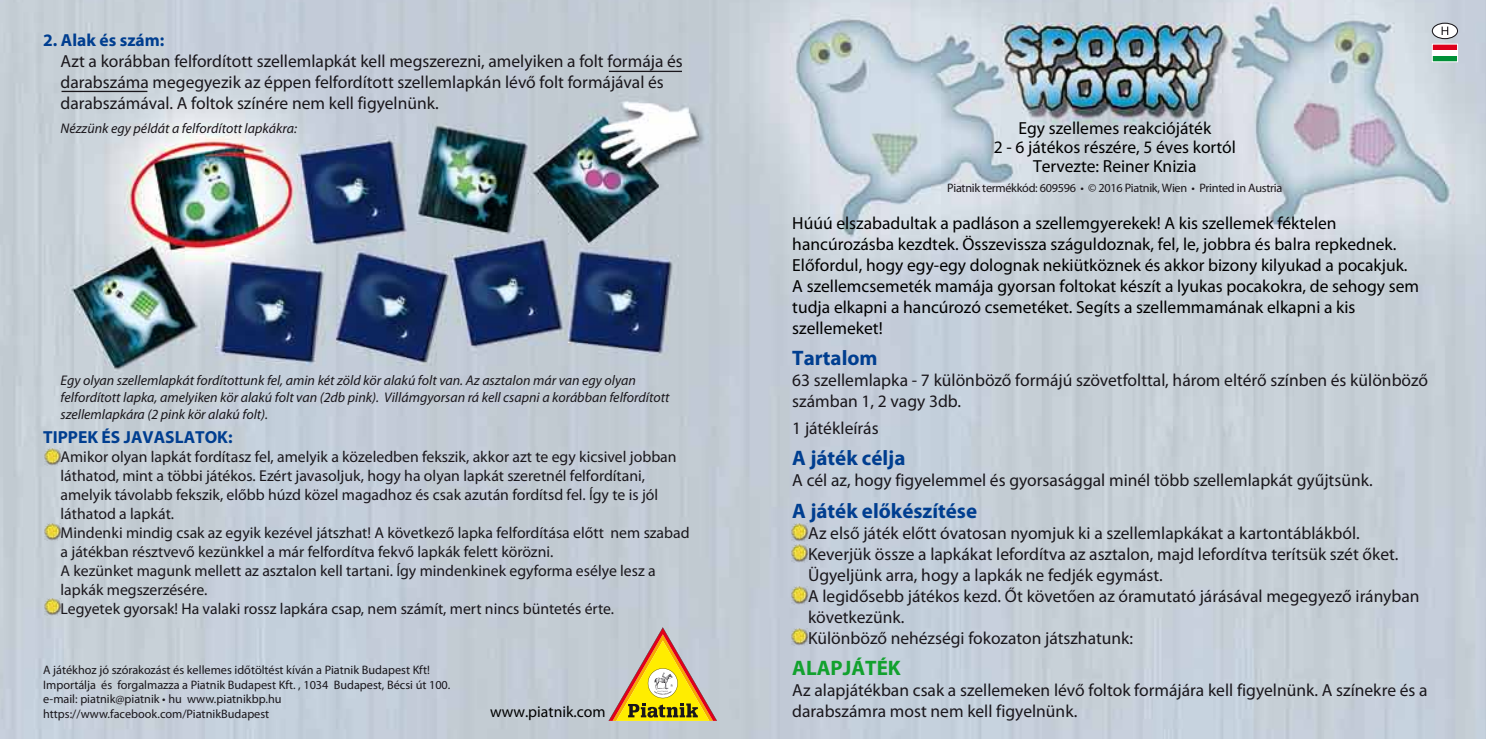
<style>
.page{position:relative;width:1486px;height:739px;background:#fff}
.page>*{position:absolute;margin:0;border:0;box-sizing:border-box;transform-origin:0 0}
.t1{font:700 21px "Myriad Pro";color:#003e90}
.t2{font:700 21px "Myriad Pro";color:#12a12e}
.t3{font:17.5px/21px "Myriad Pro";color:#1a171c}
.t4{font:17.5px/21px "Myriad Pro";color:#000}
.t5{font:700 17.5px "Myriad Pro";color:#003e90}
.t6{font:15.75px/18.9px "Myriad Pro";color:#1a171c}
.t7{font:15.75px "Myriad Pro";color:#000}
.t8{font:italic 14px/16.8px "Myriad Pro";color:#1a171c}
.t9{font:12.25px/14.7px "Myriad Pro";color:#1a171c}
.t10{font:12.25px "Myriad Pro";letter-spacing:-.025em;color:#1b171b}
</style>
<div class="page">
<img style="left:0;top:0;width:1486px;height:739px">
<hr style="left:62px;top:91px;width:85px;height:1px;background:#1a171c">
<hr style="left:609px;top:71px;width:73px;height:1px;background:#1a171c">
<svg style="left:608px;top:627px;width:109px;height:94px;background:#cebb7e"></svg>
<img style="left:792px;top:524px;width:17px;height:17px">
<img style="left:44px;top:448px;width:17px;height:17px">
<img style="left:44px;top:523px;width:17px;height:17px">
<img style="left:44px;top:598px;width:17px;height:17px">
<img style="left:792px;top:544px;width:17px;height:18px">
<img style="left:792px;top:587px;width:17px;height:17px">
<img style="left:792px;top:628px;width:17px;height:17px">
<div style="left:1432px;top:44px;width:25px;height:6px;background:#de001b"></div>
<div style="left:1432px;top:50px;width:25px;height:6px;background:#fff"></div>
<div style="left:1432px;top:56px;width:25px;height:6px;background:#009037"></div>
<div style="left:1432px;top:44px;width:25px;height:18px;border:1px solid #fff"></div>
<svg style="left:1432px;top:23px;width:25px;height:15px"></svg>
<div style="left:1431px;top:23px;width:27px;height:16px;border:1px solid #1a171c;border-radius:50%"></div>
<svg style="left:1441px;top:27px;width:7px;height:8px"></svg>
<p class="t5" style="left:43px;top:28px;width:123px">2. Alak és szám:</p>
<p class="t3" style="left:61px;top:50px;width:624px">Azt a korábban felfordított szellemlapkát kell megszerezni, amelyiken a folt formája és darabszáma megegyezik az éppen felfordított szellemlapkán lévő folt formájával és darabszámával. A foltok színére nem kell figyelnünk.</p>
<p class="t8" style="left:61px;top:120px;width:238px">Nézzünk egy példát a felfordított lapkákra:</p>
<p class="t8" style="left:61px;top:372px;width:610px">Egy olyan szellemlapkát fordítottunk fel, amin két zöld kör alakú folt van. Az asztalon már van egy olyan felfordított lapka, amelyiken kör alakú folt van (2db pink). Villámgyorsan rá kell csapni a korábban felfordított szellemlapkára (2 pink kör alakú folt).</p>
<p class="t5" style="left:43px;top:426px;width:191px">TIPPEK ÉS JAVASLATOK:</p>
<p class="t6" style="left:61px;top:447px;width:630px">Amikor olyan lapkát fordítasz fel, amelyik a közeledben fekszik, akkor azt te egy kicsivel jobban láthatod, mint a többi játékos. Ezért javasoljuk, hogy ha olyan lapkát szeretnél felfordítani, amelyik távolabb fekszik, előbb húzd közel magadhoz és csak azután fordítsd fel. Így te is jól láthatod a lapkát.<br>Mindenki mindig csak az egyik kezével játszhat! A következő lapka felfordítása előtt nem szabad a játékban résztvevő kezünkkel a már felfordítva fekvő lapkák felett körözni.<br>A kezünket magunk mellett az asztalon kell tartani. Így mindenkinek egyforma esélye lesz a lapkák megszerzésére.<br>Legyetek gyorsak! Ha valaki rossz lapkára csap, nem számít, mert nincs büntetés érte.</p>
<p class="t9" style="left:43px;top:662px;width:409px">A játékhoz jó szórakozást és kellemes időtöltést kíván a Piatnik Budapest Kft!<br>Importálja és forgalmazza a Piatnik Budapest Kft. , 1034 Budapest, Bécsi út 100. e-mail: piatnik@piatnik • hu www.piatnikbp.hu https://www.facebook.com/PiatnikBudapest</p>
<p class="t7" style="left:490px;top:702px;width:117px">www.piatnik.com</p>
<p class="t4" style="left:994px;top:118px;width:244px;line-height:19.2px;text-align:center">Egy szellemes reakciójáték<br>2 - 6 játékos részére, 5 éves kortól<br>Tervezte: Reiner Knizia</p>
<p class="t10" style="left:947px;top:180px;width:337px">Piatnik termékkód: 609596 • © 2016 Piatnik, Wien • Printed in Austria</p>
<p class="t4" style="left:792px;top:212px;width:628px">Húúú elszabadultak a padláson a szellemgyerekek! A kis szellemek féktelen hancúrozásba kezdtek. Összevissza száguldoznak, fel, le, jobbra és balra repkednek.<br>Előfordul, hogy egy-egy dolognak nekiütköznek és akkor bizony kilyukad a pocakjuk.<br>A szellemcsemeték mamája gyorsan foltokat készít a lyukas pocakokra, de sehogy sem tudja elkapni a hancúrozó csemetéket. Segíts a szellemmamának elkapni a kis szellemeket!</p>
<p class="t1" style="left:792px;top:344px;width:87px">Tartalom</p>
<p class="t3" style="left:792px;top:370px;width:637px">63 szellemlapka - 7 különböző formájú szövetfolttal, három eltérő színben és különböző számban 1, 2 vagy 3db.</p>
<p class="t3" style="left:792px;top:417px;width:88px">1 játékleírás</p>
<p class="t1" style="left:792px;top:444px;width:115px">A játék célja</p>
<p class="t3" style="left:792px;top:469px;width:582px">A cél az, hogy figyelemmel és gyorsasággal minél több szellemlapkát gyűjtsünk.</p>
<p class="t1" style="left:792px;top:497px;width:186px">A játék előkészítése</p>
<p class="t3" style="left:808px;top:522px;width:613px">Az első játék előtt óvatosan nyomjuk ki a szellemlapkákat a kartontáblákból.<br>Keverjük össze a lapkákat lefordítva az asztalon, majd lefordítva terítsük szét őket.<br>Ügyeljünk arra, hogy a lapkák ne fedjék egymást.<br>A legidősebb játékos kezd. Őt követően az óramutató járásával megegyező irányban következünk.<br>Különböző nehézségi fokozaton játszhatunk:</p>
<p class="t2" style="left:792px;top:654px;width:110px">ALAPJÁTÉK</p>
<p class="t3" style="left:792px;top:679px;width:637px">Az alapjátékban csak a szellemeken lévő foltok formájára kell figyelnünk. A színekre és a darabszámra most nem kell figyelnünk.</p>
</div>
